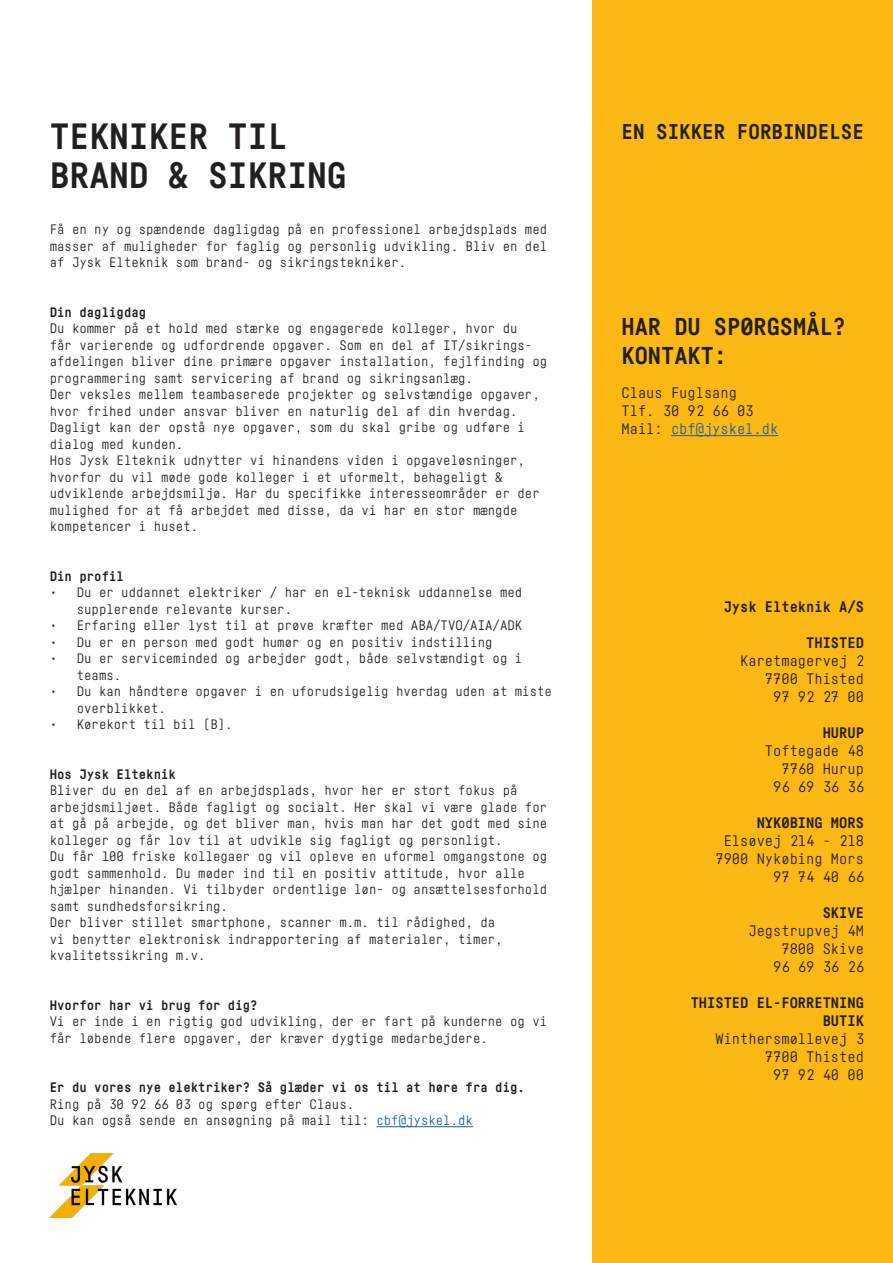
<style>
.page{position:relative;width:893px;height:1263px;background:#fff}
.page>*{position:absolute;margin:0;border:0;box-sizing:border-box;transform-origin:0 0}
.t1{font:700 36px/39px "Fabrikat Mono";color:#231f20}
.t2{font:700 24px/28.8px "Fabrikat Mono";color:#231f20}
.t3{font:700 21px "Fabrikat Mono";color:#231f20}
.t4{font:15px/18px "Fabrikat Mono";color:#231f20;text-align:right}
.t5{font:700 15px/18px "Fabrikat Mono";color:#231f20;text-align:right}
.t6{font:13.5px/16.5px "Fabrikat Mono";color:#231f20}
.t7{font:700 13.5px "Fabrikat Mono";color:#231f20}
.s1{color:#175d9e}
</style>
<div class="page">
<div style="left:592px;top:0;width:301px;height:1263px;background:#fcb814"></div>
<img style="left:50px;top:1153px;width:126px;height:64px">
<hr style="left:376px;top:1126px;width:97px;height:1px;background:#175d9e">
<hr style="left:671px;top:435px;width:107px;height:1px;background:#175d9e">
<h1 class="t1" style="left:50px;top:116px;width:299px">TEKNIKER TIL<br>BRAND &amp; SIKRING</h1>
<p class="t6" style="left:50px;top:221px;width:499px;text-align:justify">Få en ny og spændende dagligdag på en professionel arbejdsplads med masser af muligheder for faglig og personlig udvikling. Bliv en del af Jysk Elteknik som brand- og sikringstekniker.</p>
<p class="t7" style="left:50px;top:304px;width:98px">Din dagligdag</p>
<p class="t6" style="left:50px;top:320px;width:499px">Du kommer på et hold med stærke og engagerede kolleger, hvor du<br>får varierende og udfordrende opgaver. Som en del af IT/sikrings&shy;afdelingen bliver dine primære opgaver installation, fejlfinding og programmering samt servicering af brand og sikringsanlæg.<br>Der veksles mellem teambaserede projekter og selvstændige opgaver, hvor frihed under ansvar bliver en naturlig del af din hverdag.<br>Dagligt kan der opstå nye opgaver, som du skal gribe og udføre i dialog med kunden.<br>Hos Jysk Elteknik udnytter vi hinandens viden i opgaveløsninger, hvorfor du vil møde gode kolleger i et uformelt, behageligt &amp; udviklende arbejdsmiljø. Har du specifikke interesseområder er der mulighed for at få arbejdet med disse, da vi har en stor mængde kompetencer i huset.</p>
<p class="t7" style="left:50px;top:568px;width:76px">Din profil</p>
<p class="t6" style="left:77px;top:584px;width:447px;text-indent:-27px">• Du er uddannet elektriker / har en el-teknisk uddannelse med supplerende relevante kurser.</p>
<p class="t6" style="left:50px;top:617px;width:474px">• Erfaring eller lyst til at prøve kræfter med ABA/TVO/AIA/ADK</p>
<p class="t6" style="left:50px;top:633px;width:444px">• Du er en person med godt humør og en positiv indstilling</p>
<p class="t6" style="left:77px;top:650px;width:447px;text-indent:-27px">• Du er serviceminded og arbejder godt, både selvstændigt og i teams.</p>
<p class="t6" style="left:77px;top:683px;width:477px;text-indent:-27px">• Du kan håndtere opgaver i en uforudsigelig hverdag uden at miste overblikket.</p>
<p class="t6" style="left:50px;top:716px;width:184px">• Kørekort til bil (B).</p>
<p class="t7" style="left:50px;top:766px;width:128px">Hos Jysk Elteknik</p>
<p class="t6" style="left:50px;top:782px;width:499px">Bliver du en del af en arbejdsplads, hvor her er stort fokus på arbejdsmiljøet. Både fagligt og socialt. Her skal vi være glade for at gå på arbejde, og det bliver man, hvis man har det godt med sine kolleger og får lov til at udvikle sig fagligt og personligt.<br>Du får 100 friske kollegaer og vil opleve en uformel omgangstone og godt sammenhold. Du møder ind til en positiv attitude, hvor alle hjælper hinanden. Vi tilbyder ordentlige løn- og ansættelsesforhold samt sundhedsforsikring.<br>Der bliver stillet smartphone, scanner m.m. til rådighed, da<br>vi benytter elektronisk indrapportering af materialer, timer, kvalitetssikring m.v.</p>
<p class="t7" style="left:50px;top:997px;width:209px">Hvorfor har vi brug for dig?</p>
<p class="t6" style="left:50px;top:1013px;width:499px">Vi er inde i en rigtig god udvikling, der er fart på kunderne og vi får løbende flere opgaver, der kræver dygtige medarbejdere.</p>
<p class="t7" style="left:50px;top:1079px;width:477px">Er du vores nye elektriker? Så glæder vi os til at høre fra dig.</p>
<p class="t6" style="left:50px;top:1095px;width:425px">Ring på 30 92 66 03 og spørg efter Claus.<br>Du kan også sende en ansøgning på mail til: <span class="s1">cbf@jyskel.dk</span></p>
<h3 class="t3" style="left:621px;top:119px;width:244px">EN SIKKER FORBINDELSE</h3>
<h2 class="t2" style="left:621px;top:312px;width:226px">HAR DU SPØRGSMÅL?<br>KONTAKT:</h2>
<p class="t4" style="left:621px;top:383px;width:158px;text-align:left">Claus Fuglsang<br>Tlf. 30 92 66 03<br>Mail: <span class="s1">cbf@jyskel.dk</span></p>
<p class="t5" style="left:724px;top:598px;width:142px">Jysk Elteknik A/S</p>
<p class="t5" style="left:806px;top:634px;width:59px">THISTED</p>
<p class="t4" style="left:740px;top:651px;width:125px">Karetmagervej 2<br>7700 Thisted<br>97 92 27 00</p>
<p class="t5" style="left:823px;top:724px;width:43px">HURUP</p>
<p class="t4" style="left:765px;top:741px;width:100px">Toftegade 48<br>7760 Hurup<br>96 69 36 36</p>
<p class="t5" style="left:757px;top:814px;width:109px">NYKØBING MORS</p>
<p class="t4" style="left:715px;top:831px;width:150px">Elsøvej 214 - 218<br>7900 Nykøbing Mors<br>97 74 40 66</p>
<p class="t5" style="left:823px;top:904px;width:43px">SKIVE</p>
<p class="t4" style="left:748px;top:921px;width:117px">Jegstrupvej 4M<br>7800 Skive<br>96 69 36 26</p>
<p class="t5" style="left:691px;top:994px;width:175px">THISTED EL-FORRETNING<br>BUTIK</p>
<p class="t4" style="left:715px;top:1029px;width:150px">Winthersmøllevej 3<br>7700 Thisted<br>97 92 40 00</p>
</div>
